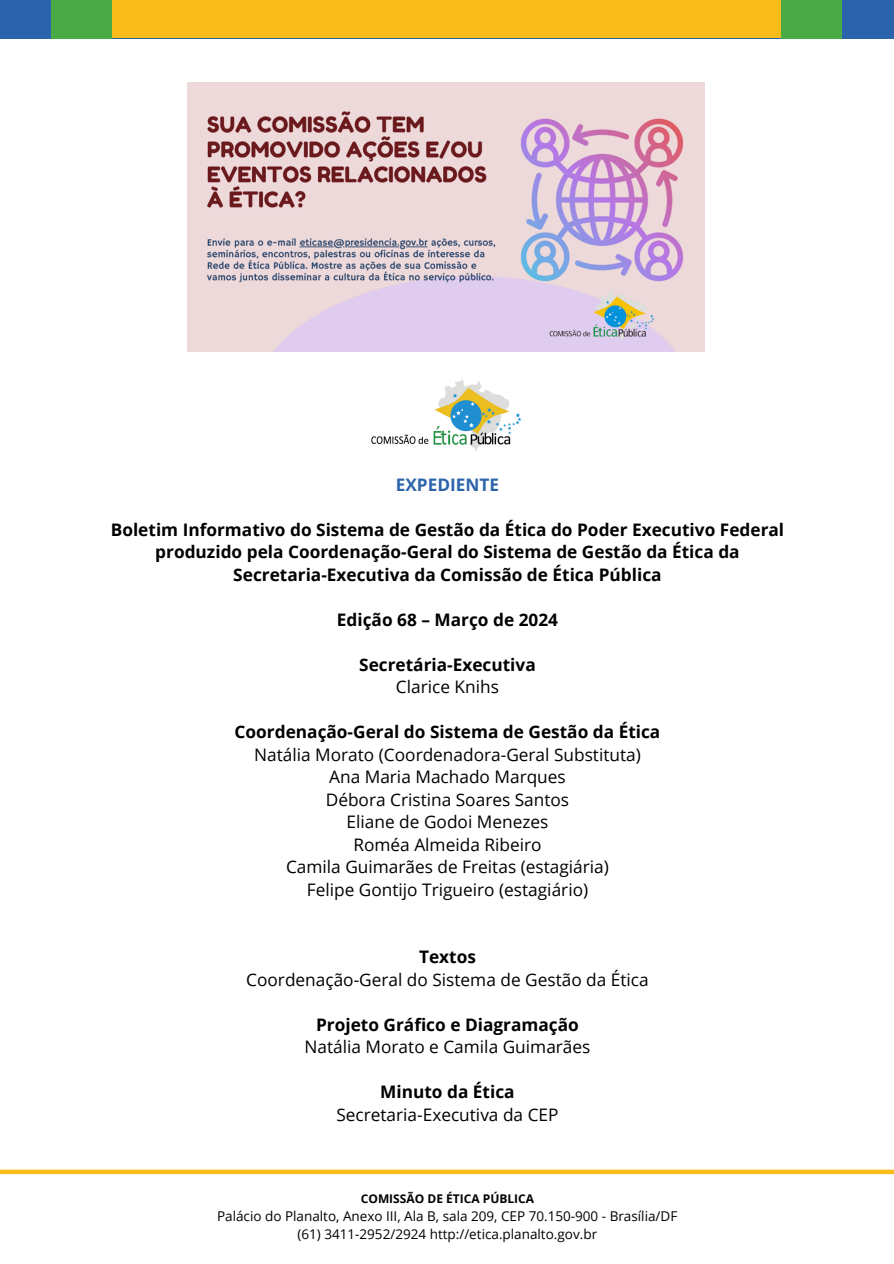
<style>
.page{position:relative;width:894px;height:1264px;background:#fff}
.page>*{position:absolute;margin:0;border:0;box-sizing:border-box;transform-origin:0 0}
.t1{font:17.25px/22.5px "Open Sans";color:#000;text-align:center}
.t2{font:700 17.25px/22.5px "Open Sans";color:#000;text-align:center}
.t3{font:700 17.25px "Open Sans";color:#2c64ac}
.t4{font:13.5px/18px "Open Sans";color:#000;text-align:center}
.t5{font:700 12px "Open Sans";color:#000}
</style>
<div class="page">
<div style="left:0;top:1169px;width:893px;height:5px;background:#f8bd1b"></div>
<div style="left:0;top:0;width:893px;height:38px;background:#2c64ac"></div>
<div style="left:112px;top:0;width:670px;height:38px;background:#f8bd1b"></div>
<div style="left:51px;top:0;width:61px;height:38px;background:#4aab46"></div>
<div style="left:781px;top:0;width:61px;height:38px;background:#4aab46"></div>
<img style="left:371px;top:379px;width:150px;height:72px">
<img style="left:188px;top:82px;width:516px;height:269px">
<p class="t3" style="left:395px;top:472px;width:105px">EXPEDIENTE</p>
<p class="t2" style="left:111px;top:517px;width:674px">Boletim Informativo do Sistema de Gestão da Ética do Poder Executivo Federal produzido pela Coordenação-Geral do Sistema de Gestão da Ética da<br>Secretaria-Executiva da Comissão de Ética Pública</p>
<p class="t2" style="left:337px;top:607px;width:223px">Edição 68 – Março de 2024</p>
<p class="t2" style="left:359px;top:652px;width:178px">Secretária-Executiva</p>
<p class="t1" style="left:396px;top:675px;width:104px">Clarice Knihs</p>
<p class="t2" style="left:234px;top:720px;width:427px">Coordenação-Geral do Sistema de Gestão da Ética</p>
<p class="t1" style="left:254px;top:742px;width:388px">Natália Morato (Coordenadora-Geral Substituta)<br>Ana Maria Machado Marques<br>Débora Cristina Soares Santos<br>Eliane de Godoi Menezes<br>Roméa Almeida Ribeiro<br>Camila Guimarães de Freitas (estagiária)<br>Felipe Gontijo Trigueiro (estagiário)</p>
<p class="t2" style="left:419px;top:945px;width:58px">Textos</p>
<p class="t1" style="left:246px;top:967px;width:404px">Coordenação-Geral do Sistema de Gestão da Ética</p>
<p class="t2" style="left:316px;top:1012px;width:264px">Projeto Gráfico e Diagramação</p>
<p class="t1" style="left:304px;top:1035px;width:287px">Natália Morato e Camila Guimarães</p>
<p class="t2" style="left:380px;top:1080px;width:136px">Minuto da Ética</p>
<p class="t1" style="left:336px;top:1102px;width:224px">Secretaria-Executiva da CEP</p>
<p class="t5" style="left:361px;top:1190px;width:175px">COMISSÃO DE ÉTICA PÚBLICA</p>
<p class="t4" style="left:217px;top:1207px;width:461px">Palácio do Planalto, Anexo III, Ala B, sala 209, CEP 70.150-900 - Brasília/DF (61) 3411-2952/2924 http://etica.planalto.gov.br</p>
</div>
